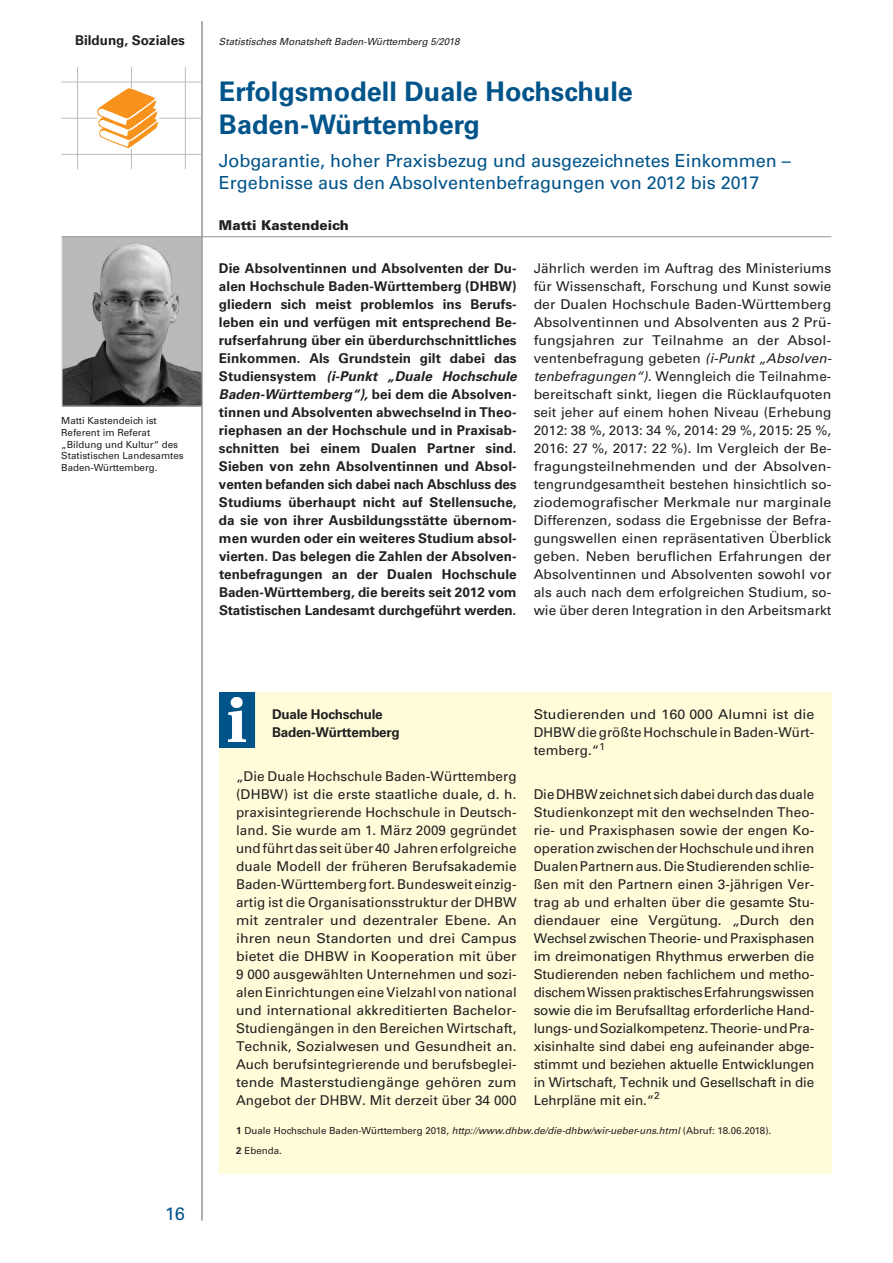
<style>
.page{position:relative;width:893px;height:1263px;background:#fff}
.page>*{position:absolute;margin:0;border:0;box-sizing:border-box;transform-origin:0 0}
.Beitragsüberschrift{font:700 27px/33px "Univers";color:#01548a}
.Beitragsunterübersch{font:18px/21.6px "Univers";color:#01548a}
.Infotext{font:13.5px/18px "Univers";letter-spacing:.005em;color:#231f20;text-align:justify}
.Fließtext{font:13.5px/18px "Univers";letter-spacing:.005em;color:#231f20;text-align:justify}
.Kapitelanfang{font:700 13.5px/18px "Univers";letter-spacing:-.01em;color:#231f20;text-align:justify}
.Infotext-2{font:13.5px/18px "Univers";letter-spacing:.005em;color:#231f20;text-align:justify;scale:1.05 1}
.Überschrift_Infotext{font:700 13.5px/18px "Univers";letter-spacing:-.02em;color:#231f20}
.Kopfzeile_Beitragsth{font:700 13.5px "Univers";color:#231f20}
.t1{font:900 13.5px "Univers";color:#231f20}
.t2{font:9.75px/11.7px "Univers";color:#231f20}
.Kopfzeile_Ausgabe{font:italic 9.75px "Univers";color:#231f20}
.s1{font-style:italic}
.s2{font-weight:700}
</style>
<div class="page">
<img style="left:64px;top:238px;width:136px;height:166px">
<div style="left:62px;top:236px;width:140px;height:170px;border:1px solid #d1d2d4"></div>
<hr style="left:62px;top:236px;width:769px;height:1px;background:#939598">
<hr style="left:202px;top:21px;width:1px;height:1199px;background:#939598">
<hr style="left:61px;top:82px;width:141px;height:1px;background:#bcbdc0">
<hr style="left:61px;top:118px;width:141px;height:1px;background:#bcbdc0">
<hr style="left:61px;top:154px;width:141px;height:1px;background:#bcbdc0">
<hr style="left:77px;top:67px;width:1px;height:102px;background:#bcbdc0">
<hr style="left:131px;top:67px;width:1px;height:102px;background:#bcbdc0">
<hr style="left:185px;top:67px;width:1px;height:102px;background:#bcbdc0">
<svg style="left:97px;top:88px;width:61px;height:60px"></svg>
<div style="left:219px;top:692px;width:612px;height:430px;background:#fffcda"></div>
<div style="left:219px;top:692px;width:36px;height:56px;background:#01548a"></div>
<img style="left:229px;top:697px;width:17px;height:44px">
<div style="left:219px;top:1122px;width:612px;height:51px;background:#fffcda"></div>
<p class="Kopfzeile_Beitragsth" style="left:75px;top:32px;width:111px">Bildung, Soziales</p>
<p class="Kopfzeile_Ausgabe" style="left:219px;top:35px;width:242px">Statistisches Monatsheft Baden-Württemberg 5/2018</p>
<p class="Beitragsüberschrift" style="left:219px;top:75px;width:415px">Erfolgsmodell Duale Hochschule<br>Baden-Württemberg</p>
<p class="Beitragsunterübersch" style="left:219px;top:150px;width:573px">Jobgarantie, hoher Praxisbezug und ausgezeichnetes Einkommen –<br>Ergebnisse aus den Absolventenbefragungen von 2012 bis 2017</p>
<p class="t2" style="left:61px;top:415px;width:124px">Matti Kastendeich ist<br>Referent im Referat „Bildung und Kultur“ des<br>Statistischen Landesamtes<br>Baden-Württemberg.</p>
<p class="t1" style="left:219px;top:216px;width:131px">Matti Kastendeich</p>
<p class="Kapitelanfang" style="left:219px;top:259px;width:299px">Die Absolventinnen und Absolventen der Du&shy;alen Hochschule Baden-Württemberg (DHBW) gliedern sich meist problemlos ins Berufs&shy;leben ein und verfügen mit entsprechend Be&shy;rufserfahrung über ein überdurchschnittliches Einkommen. Als Grundstein gilt dabei das Studiensystem <span class="s1">(i-Punkt „Duale Hochschule Baden-Württemberg“),</span> bei dem die Absolven&shy;tinnen und Absolventen abwechselnd in Theo&shy;riephasen an der Hochschule und in Praxisab&shy;schnitten bei einem Dualen Partner sind.<br>Sieben von zehn Absolventinnen und Absol&shy;venten befanden sich dabei nach Abschluss des Studiums überhaupt nicht auf Stellensuche, da sie von ihrer Ausbildungsstätte übernom&shy;men wurden oder ein weiteres Studium absol&shy;vierten. Das belegen die Zahlen der Absolven&shy;tenbefragungen an der Dualen Hochschule Baden-Württemberg, die bereits seit 2012 vom Statistischen Landesamt durchgeführt werden.</p>
<p class="Fließtext" style="left:534px;top:259px;width:299px">Jährlich werden im Auftrag des Ministeriums für Wissenschaft, Forschung und Kunst sowie der Dualen Hochschule Baden-Württemberg Absolventinnen und Absolventen aus 2 Prü&shy;fungsjahren zur Teilnahme an der Absol&shy;ventenbefragung gebeten <span class="s1">(i-Punkt „Absolven&shy;tenbefragungen“).</span> Wenngleich die Teilnahme&shy;bereitschaft sinkt, liegen die Rücklaufquoten seit jeher auf einem hohen Niveau (Erhebung 2012: 38 %, 2013: 34 %, 2014: 29 %, 2015: 25 %, 2016: 27 %, 2017: 22 %). Im Vergleich der Be&shy;fragungsteilnehmenden und der Absolven&shy;tengrundgesamtheit bestehen hinsichtlich so&shy;ziodemografischer Merkmale nur marginale Differenzen, sodass die Ergebnisse der Befra&shy;gungswellen einen repräsentativen Überblick geben. Neben beruflichen Erfahrungen der Absolventinnen und Absolventen sowohl vor als auch nach dem erfolgreichen Studium, so&shy;wie über deren Integration in den Arbeitsmarkt</p>
<p class="Beitragsunterübersch" style="left:165px;top:1203px;width:21px">16</p>
<p class="Infotext-2" style="left:534px;top:705px;width:269px">Studierenden und 160 000 Alumni ist die DHBW die größte Hochschule in Baden-Würt&shy;temberg.“<sup>1</sup></p>
<p class="Infotext" style="left:534px;top:785px;width:282px">Die DHBW zeichnet sich dabei durch das duale Studienkonzept mit den wechselnden Theo&shy;rie- und Praxisphasen sowie der engen Ko&shy;operation zwischen der Hochschule und ihren Dualen Partnern aus. Die Studierenden schlie&shy;ßen mit den Partnern einen 3-jährigen Ver&shy;trag ab und erhalten über die gesamte Stu&shy;diendauer eine Vergütung. „Durch den Wechsel zwischen Theorie- und Praxisphasen im dreimonatigen Rhythmus erwerben die Studierenden neben fachlichem und metho&shy;dischem Wissen praktisches Erfahrungswissen sowie die im Berufsalltag erforderliche Hand&shy;lungs- und Sozialkompetenz. Theorie- und Pra&shy;xisinhalte sind dabei eng aufeinander abge&shy;stimmt und beziehen aktuelle Entwicklungen in Wirtschaft, Technik und Gesellschaft in die Lehrpläne mit ein.“<sup>2</sup></p>
<p class="t2" style="left:236px;top:1124px;width:537px"><span class="s2">1</span> Duale Hochschule Baden-Württemberg 2018, <span class="s1">http://www.dhbw.de/die-dhbw/wir-ueber-uns.html</span> (Abruf: 18.06.2018).</p>
<p class="t2" style="left:236px;top:1144px;width:47px"><span class="s2">2</span> Ebenda.</p>
<p class="Überschrift_Infotext" style="left:272px;top:705px;width:129px">Duale Hochschule<br>Baden-Württemberg</p>
<p class="Infotext" style="left:236px;top:767px;width:282px">„Die Duale Hochschule Baden-Württemberg (DHBW) ist die erste staatliche duale, d. h. praxisintegrierende Hochschule in Deutsch&shy;land. Sie wurde am 1. März 2009 gegründet und führt das seit über 40 Jahren erfolgreiche duale Modell der früheren Berufsakademie Baden-Württemberg fort. Bundesweit einzig&shy;artig ist die Organisationsstruktur der DHBW mit zentraler und dezentraler Ebene. An ihren neun Standorten und drei Campus bietet die DHBW in Kooperation mit über 9 000 ausgewählten Unternehmen und sozi&shy;alen Einrichtungen eine Vielzahl von national und international akkreditierten Bachelor-Studiengängen in den Bereichen Wirtschaft, Technik, Sozialwesen und Gesundheit an.<br>Auch berufsintegrierende und berufsbeglei&shy;tende Masterstudiengänge gehören zum Angebot der DHBW. Mit derzeit über 34 000</p>
</div>
